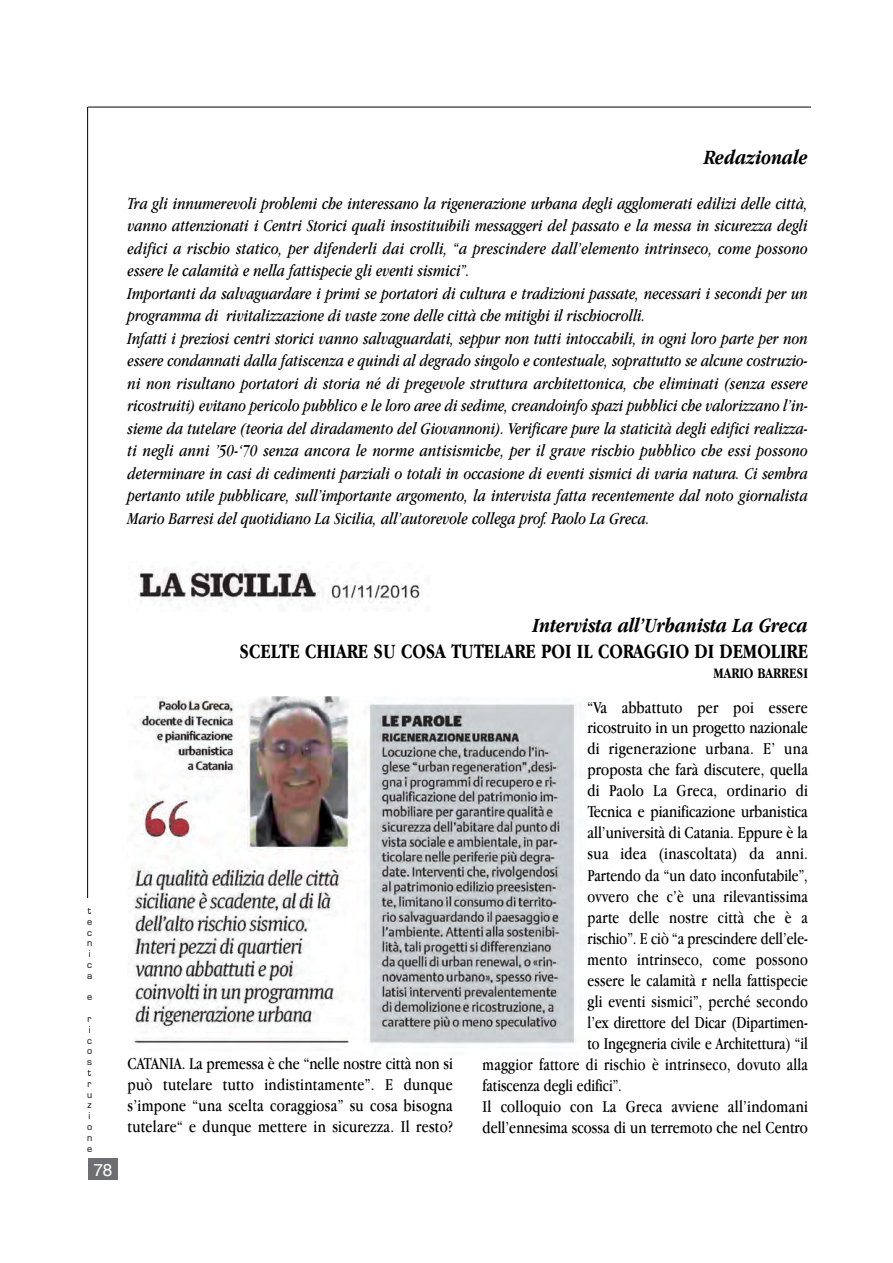
<style>
.page{position:relative;width:893px;height:1263px;background:#fff}
.page>*{position:absolute;margin:0;border:0;box-sizing:border-box;transform-origin:0 0}
.t1{font:700 21px "Apple Garamond";color:#000}
.t2{font:italic 700 21px "Apple Garamond";color:#000}
.t3{font:italic 17.25px/22.5px "Apple Garamond";color:#000}
.t4{font:17.25px/21px "Apple Garamond";letter-spacing:.005em;color:#000;text-align:justify}
.t5{font:17.25px "Helvetica";color:#fff}
.t6{font:700 15px "Apple Garamond";color:#000}
.t7{font:9px/10.8px "Eurostile";color:#000}
</style>
<div class="page">
<hr style="left:88px;top:107px;width:723px;height:1px;background:#000">
<hr style="left:87px;top:107px;width:1px;height:791px;background:#000">
<div style="left:88px;top:1158px;width:30px;height:21px;background:#6d6e71"></div>
<img style="left:128px;top:696px;width:448px;height:349px">
<img style="left:136px;top:566px;width:286px;height:40px">
<p class="t2" style="left:704px;top:149px;width:105px">Redazionale</p>
<p class="t3" style="left:128px;top:193px;width:682px">Tra gli innumerevoli problemi che interessano la rigenerazione urbana degli agglomerati edilizi delle città, vanno attenzionati i Centri Storici quali insostituibili messaggeri del passato e la messa in sicurezza degli edifici a rischio statico, per difenderli dai crolli, “a prescindere dall’elemento intrinseco, come possono essere le calamità e nella fattispecie gli eventi sismici”.<br>Importanti da salvaguardare i primi se portatori di cultura e tradizioni passate, necessari i secondi per un programma di rivitalizzazione di vaste zone delle città che mitighi il rischiocrolli.<br>Infatti i preziosi centri storici vanno salvaguardati, seppur non tutti intoccabili, in ogni loro parte per non essere condannati dalla fatiscenza e quindi al degrado singolo e contestuale, soprattutto se alcune costruzio&shy;ni non risultano portatori di storia né di pregevole struttura architettonica, che eliminati (senza essere ricostruiti) evitano pericolo pubblico e le loro aree di sedime, creandoinfo spazi pubblici che valorizzano l’in&shy;sieme da tutelare (teoria del diradamento del Giovannoni). Verificare pure la staticità degli edifici realizza&shy;ti negli anni ’50-‘70 senza ancora le norme antisismiche, per il grave rischio pubblico che essi possono determinare in casi di cedimenti parziali o totali in occasione di eventi sismici di varia natura. Ci sembra pertanto utile pubblicare, sull’importante argomento, la intervista fatta recentemente dal noto giornalista Mario Barresi del quotidiano La Sicilia, all’autorevole collega prof. Paolo La Greca.</p>
<p class="t7" style="left:87px;top:905px;width:7px">t e c n i c a</p>
<p class="t7" style="left:87px;top:992px;width:7px">e</p>
<p class="t7" style="left:87px;top:1013px;width:7px">r i c o s t r u z i o n e</p>
<p class="t5" style="left:93px;top:1162px;width:21px">78</p>
<p class="t2" style="left:533px;top:618px;width:276px">Intervista all’Urbanista La Greca</p>
<p class="t1" style="left:240px;top:643px;width:570px">SCELTE CHIARE SU COSA TUTELARE POI IL CORAGGIO DI DEMOLIRE</p>
<p class="t6" style="left:713px;top:668px;width:96px">MARIO BARRESI</p>
<p class="t4" style="left:128px;top:1054px;width:327px">CATANIA. La premessa è che “nelle nostre città non si può tutelare tutto indistintamente”. E dunque s’impone “una scelta coraggiosa” su cosa bisogna tutelare“ e dunque mettere in sicurezza. Il resto?</p>
<p class="t4" style="left:588px;top:698px;width:222px">“Va abbattuto per poi essere</p>
<p class="t4" style="left:588px;top:719px;width:222px">ricostruito in un progetto nazionale</p>
<p class="t4" style="left:588px;top:740px;width:222px">di rigenerazione urbana. E’ una</p>
<p class="t4" style="left:588px;top:761px;width:222px">proposta che farà discutere, quella</p>
<p class="t4" style="left:588px;top:782px;width:222px">di Paolo La Greca, ordinario di</p>
<p class="t4" style="left:588px;top:803px;width:222px">Tecnica e pianificazione urbanistica</p>
<p class="t4" style="left:588px;top:824px;width:222px">all’università di Catania. Eppure è la</p>
<p class="t4" style="left:588px;top:845px;width:222px">sua idea (inascoltata) da anni.</p>
<p class="t4" style="left:588px;top:866px;width:222px">Partendo da “un dato inconfutabile”,</p>
<p class="t4" style="left:588px;top:887px;width:222px">ovvero che c’è una rilevantissima</p>
<p class="t4" style="left:588px;top:908px;width:222px">parte delle nostre città che è a</p>
<p class="t4" style="left:588px;top:929px;width:222px">rischio”. E ciò “a prescindere dell’ele-</p>
<p class="t4" style="left:588px;top:950px;width:222px">mento intrinseco, come possono</p>
<p class="t4" style="left:588px;top:971px;width:222px">essere le calamità r nella fattispecie</p>
<p class="t4" style="left:588px;top:992px;width:222px">gli eventi sismici”, perché secondo</p>
<p class="t4" style="left:588px;top:1013px;width:222px">l’ex direttore del Dicar (Dipartimen-</p>
<p class="t4" style="left:588px;top:1034px;width:222px">to Ingegneria civile e Architettura) “il</p>
<p class="t4" style="left:483px;top:1055px;width:327px">maggior fattore di rischio è intrinseco, dovuto alla</p>
<p class="t4" style="left:483px;top:1076px;width:141px">fatiscenza degli edifici”.</p>
<p class="t4" style="left:483px;top:1097px;width:327px">Il colloquio con La Greca avviene all’indomani</p>
<p class="t4" style="left:483px;top:1118px;width:327px">dell’ennesima scossa di un terremoto che nel Centro</p>
</div>
